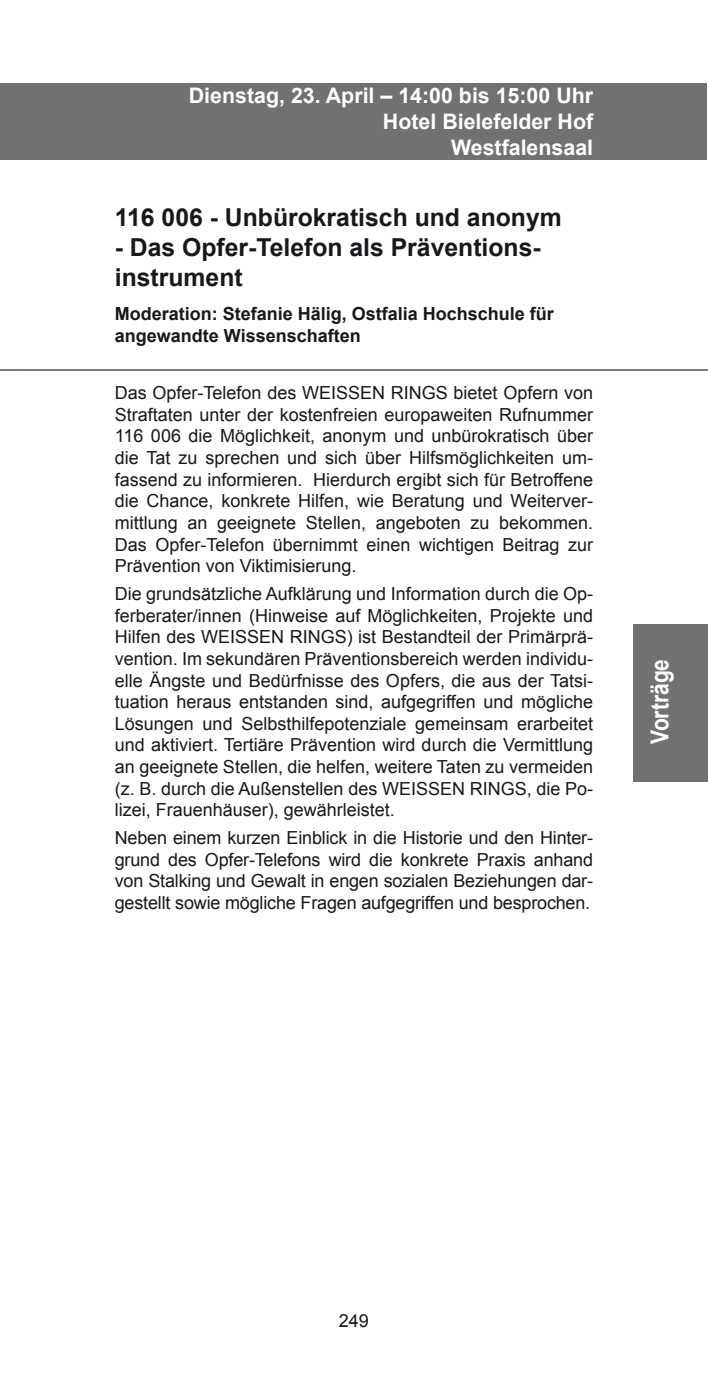
<style>
.page{position:relative;width:708px;height:1378px;background:#fff}
.page>*{position:absolute;margin:0;border:0;box-sizing:border-box;transform-origin:0 0}
.t1{font:700 24.75px/29.7px "Arial";color:#1a171c}
.t2{font:700 24.75px "Arial";color:#fff;scale:.85 1}
.t3{font:700 21.38px/25.7px "Arial";color:#fff;text-align:right}
.t4{font:18px/21.6px "Arial";color:#1a171c;text-align:justify}
.t5{font:700 18px/21.6px "Arial";color:#1a171c}
</style>
<div class="page">
<div style="left:0;top:83px;width:19px;height:76px;background:#707173"></div>
<div style="left:19px;top:83px;width:688px;height:76px;background:#707173"></div>
<div style="left:633px;top:624px;width:75px;height:157px;background:#707173"></div>
<svg style="left:0;top:369px;width:19px;height:1px"></svg>
<hr style="left:19px;top:369px;width:689px;height:1px;background:#1a171c">
<p class="t3" style="left:189px;top:84px;width:406px">Dienstag, 23. April – 14:00 bis 15:00 Uhr<br>Hotel Bielefelder Hof<br>Westfalensaal</p>
<h1 class="t1" style="left:115px;top:203px;width:449px">116 006 - Unbürokratisch und anonym</h1>
<h1 class="t1" style="left:115px;top:233px;width:427px">- Das Opfer-Telefon als Präventions&shy;instrument</h1>
<p class="t5" style="left:115px;top:303px;width:441px">Moderation: Stefanie Hälig, Ostfalia Hochschule für angewandte Wissenschaften</p>
<p class="t4" style="left:115px;top:382px;width:480px">Das Opfer-Telefon des WEISSEN RINGS bietet Opfern von Straftaten unter der kostenfreien europaweiten Rufnummer 116 006 die Möglichkeit, anonym und unbürokratisch über die Tat zu sprechen und sich über Hilfsmöglichkeiten um&shy;fassend zu informieren. Hierdurch ergibt sich für Betroffene die Chance, konkrete Hilfen, wie Beratung und Weiterver&shy;mittlung an geeignete Stellen, angeboten zu bekommen.<br>Das Opfer-Telefon übernimmt einen wichtigen Beitrag zur Prävention von Viktimisierung.</p>
<p class="t4" style="left:115px;top:583px;width:480px">Die grundsätzliche Aufklärung und Information durch die Op&shy;ferberater/innen (Hinweise auf Möglichkeiten, Projekte und Hilfen des WEISSEN RINGS) ist Bestandteil der Primärprä&shy;vention. Im sekundären Präventionsbereich werden individu&shy;elle Ängste und Bedürfnisse des Opfers, die aus der Tatsi&shy;tuation heraus entstanden sind, aufgegriffen und mögliche Lösungen und Selbsthilfepotenziale gemeinsam erarbeitet und aktiviert. Tertiäre Prävention wird durch die Vermittlung an geeignete Stellen, die helfen, weitere Taten zu vermeiden (z. B. durch die Außenstellen des WEISSEN RINGS, die Po&shy;lizei, Frauenhäuser), gewährleistet.</p>
<p class="t4" style="left:115px;top:827px;width:480px">Neben einem kurzen Einblick in die Historie und den Hinter&shy;grund des Opfer-Telefons wird die konkrete Praxis anhand von Stalking und Gewalt in engen sozialen Beziehungen dar&shy;gestellt sowie mögliche Fragen aufgegriffen und besprochen.</p>
<h1 class="t2" style="left:643px;top:744px;width:101px;rotate:-90deg">Vorträge</h1>
<p class="t4" style="left:339px;top:1310px;width:32px">249</p>
</div>
